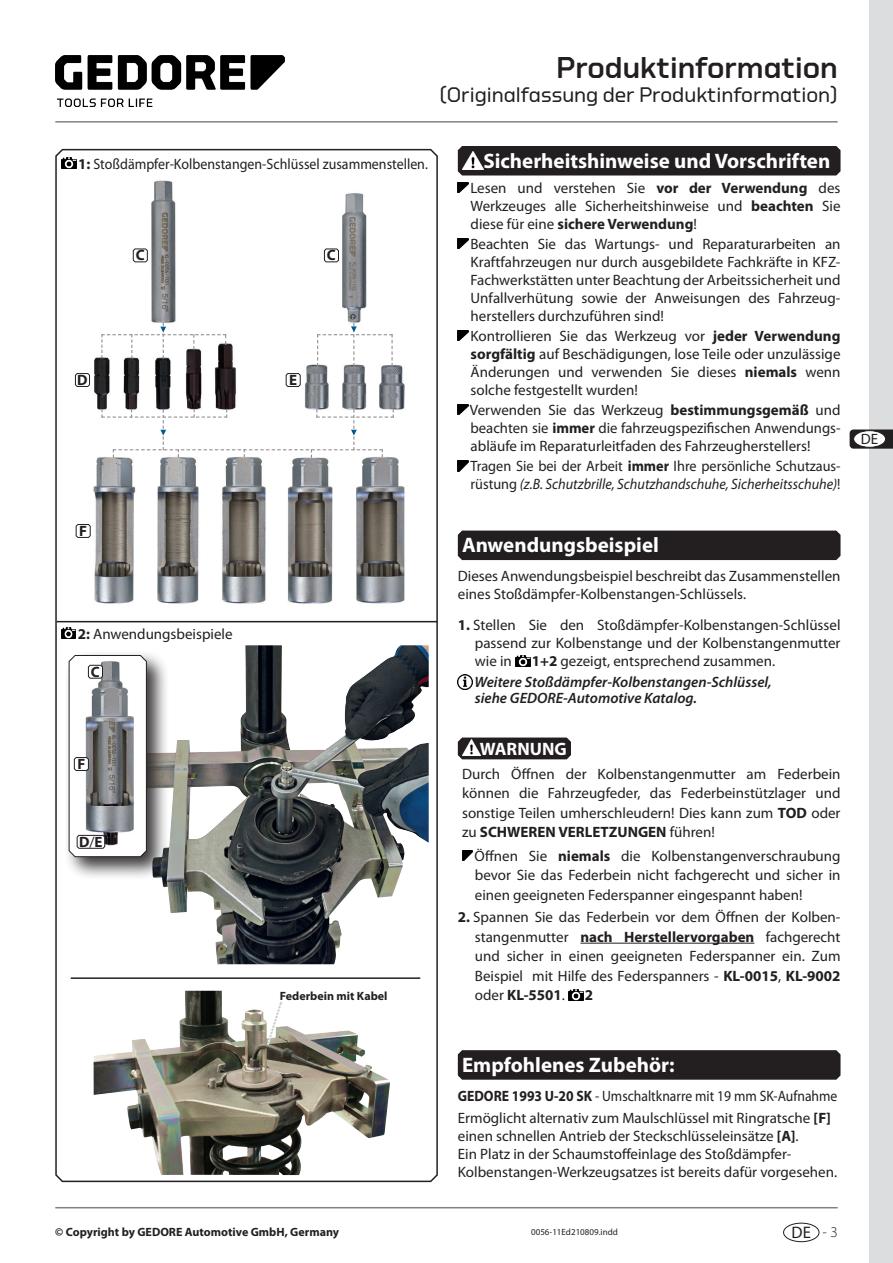
<style>
.page{position:relative;width:893px;height:1263px;background:#fff}
.page>*{position:absolute;margin:0;border:0;box-sizing:border-box;transform-origin:0 0}
.t1{font:500 30px "GEDORE Type";color:#231f20}
.t2{font:700 21px "Myriad Pro";color:#fff}
.t3{font:21px "GEDORE Type";color:#231f20}
.t4{font:700 18px "Myriad Pro";color:#fff}
.t5{font:16.65px "Myriad Pro";color:#231f20}
.t6{font:15px/18px "Myriad Pro";color:#231f20;text-align:justify}
.t7{font:15px/18px "Myriad Pro";color:#231f20;scale:.95 1}
.t8{font:italic 600 15px/20.7px "Myriad Pro";color:#231f20;text-align:right}
.t9{font:15px/22.2px "Myriad Pro";color:#231f20;scale:.91 1}
.t10{font:15px "Myriad Pro";color:#231f20;scale:.93 1}
.t11{font:700 15px "Myriad Pro";color:#231f20}
.t12{font:700 12px "Myriad Pro";color:#231f20}
.t13{font:9px "Myriad Pro";color:#231f20}
.s1{font-weight:700}
.s2{font-weight:400}
.s3{font-style:italic}
.s4{font-weight:700;font-style:normal}
.s5{font-weight:400;font-style:normal}
.s6{font-weight:300;font-size:15px}
</style>
<div class="page">
<img style="left:55px;top:55px;width:230px;height:51px">
<div style="left:870px;top:0;width:23px;height:1263px;background:#dcdddf"></div>
<hr style="left:55px;top:121px;width:783px;height:2px;background:#808285">
<hr style="left:55px;top:1207px;width:783px;height:1px;background:#808285">
<div style="left:783px;top:1223px;width:36px;height:19px;border:1px solid #231f20;border-radius:50%"></div>
<svg style="left:850px;top:429px;width:43px;height:20px"></svg>
<div style="left:854px;top:431px;width:31px;height:16px;background:#fff;border-radius:50%"></div>
<div style="left:853px;top:430px;width:33px;height:18px;border:1px solid #231f20;border-radius:50%"></div>
<svg style="left:55px;top:148px;width:383px;height:1035px"></svg>
<div style="left:458px;top:146px;width:382px;height:29px;background:#231f20"></div>
<div style="left:458px;top:531px;width:382px;height:29px;background:#231f20"></div>
<svg style="left:458px;top:737px;width:113px;height:22px;background:#2c2829"></svg>
<hr style="left:580px;top:943px;width:174px;height:1px;background:#231f20">
<div style="left:458px;top:1050px;width:382px;height:30px;background:#231f20"></div>
<img style="left:462px;top:151px;width:21px;height:19px">
<svg style="left:458px;top:182px;width:10px;height:10px"></svg>
<svg style="left:458px;top:238px;width:10px;height:11px"></svg>
<svg style="left:458px;top:331px;width:10px;height:10px"></svg>
<svg style="left:458px;top:405px;width:10px;height:10px"></svg>
<svg style="left:458px;top:461px;width:10px;height:10px"></svg>
<img style="left:515px;top:655px;width:15px;height:11px">
<img style="left:458px;top:674px;width:15px;height:15px">
<img style="left:462px;top:740px;width:18px;height:16px">
<svg style="left:462px;top:851px;width:10px;height:10px"></svg>
<img style="left:568px;top:989px;width:15px;height:11px">
<img style="left:110px;top:645px;width:301px;height:319px">
<img style="left:94px;top:991px;width:296px;height:184px">
<svg style="left:266px;top:1001px;width:17px;height:45px"></svg>
<img style="left:87px;top:173px;width:324px;height:435px">
<svg style="left:101px;top:323px;width:125px;height:35px"></svg>
<svg style="left:101px;top:409px;width:293px;height:49px"></svg>
<svg style="left:317px;top:323px;width:76px;height:43px"></svg>
<hr style="left:71px;top:977px;width:349px;height:2px;background:#231f20">
<div style="left:63px;top:650px;width:107px;height:230px;background:#231f20;opacity:.89"></div>
<svg style="left:133px;top:248px;width:15px;height:14px"></svg>
<svg style="left:324px;top:248px;width:15px;height:14px"></svg>
<svg style="left:75px;top:373px;width:15px;height:14px"></svg>
<svg style="left:286px;top:373px;width:15px;height:14px"></svg>
<svg style="left:76px;top:524px;width:15px;height:14px"></svg>
<svg style="left:68px;top:654px;width:79px;height:203px"></svg>
<h1 class="t1" style="left:556px;top:51px;width:283px">Produktinformation</h1>
<h2 class="t3" style="left:439px;top:83px;width:400px">(Originalfassung der Produktinformation)</h2>
<p class="t10" style="left:78px;top:154px;width:378px"><span class="s1">1:</span> Stoßdämpfer-Kolbenstangen-Schlüssel zusammenstellen.</p>
<p class="t11" style="left:136px;top:246px;width:10px">C</p>
<p class="t11" style="left:327px;top:246px;width:10px">C</p>
<p class="t11" style="left:77px;top:370px;width:12px">D</p>
<p class="t11" style="left:289px;top:370px;width:10px">E</p>
<p class="t11" style="left:79px;top:521px;width:9px">F</p>
<p class="t6" style="left:78px;top:625px;width:156px"><span class="s1">2:</span> Anwendungsbeispiele</p>
<p class="t11" style="left:91px;top:662px;width:10px">C</p>
<p class="t11" style="left:77px;top:754px;width:9px">F</p>
<p class="t11" style="left:79px;top:832px;width:25px">D<span class="s2">/</span>E</p>
<p class="t12" style="left:280px;top:988px;width:109px">Federbein mit Kabel</p>
<h2 class="t2" style="left:483px;top:147px;width:348px">Sicherheitshinweise und Vorschriften</h2>
<p class="t6" style="left:470px;top:178px;width:372px">Lesen und verstehen Sie <span class="s1">vor der Verwendung</span> des Werkzeuges alle Sicherheitshinweise und <span class="s1">beachten</span> Sie diese für eine <span class="s1">sichere Verwendung</span>!</p>
<p class="t6" style="left:470px;top:234px;width:372px">Beachten Sie das Wartungs- und Reparaturarbeiten an Kraftfahrzeugen nur durch ausgebildete Fachkräfte in KFZ-Fachwerkstätten unter Beachtung der Arbeitssicherheit und Unfallverhütung sowie der Anweisungen des Fahrzeug&shy;herstellers durchzuführen sind!</p>
<p class="t6" style="left:470px;top:326px;width:372px">Kontrollieren Sie das Werkzeug vor <span class="s1">jeder Verwendung sorgfältig</span> auf Beschädigungen, lose Teile oder unzulässige Änderungen und verwenden Sie dieses <span class="s1">niemals</span> wenn solche festgestellt wurden!</p>
<p class="t6" style="left:470px;top:401px;width:372px">Verwenden Sie das Werkzeug <span class="s1">bestimmungsgemäß</span> und beachten sie <span class="s1">immer</span> die fahrzeugspezifischen Anwendungs&shy;abläufe im Reparaturleitfaden des Fahrzeugherstellers!</p>
<p class="t7" style="left:470px;top:457px;width:391px">Tragen Sie bei der Arbeit <span class="s1">immer</span> Ihre persönliche Schutzaus&shy;rüstung <span class="s3">(z.B. Schutzbrille, Schutzhandschuhe, Sicherheitsschuhe)</span>!</p>
<h2 class="t2" style="left:462px;top:531px;width:198px">Anwendungsbeispiel</h2>
<p class="t6" style="left:458px;top:567px;width:384px">Dieses Anwendungsbeispiel beschreibt das Zusammenstellen eines Stoßdämpfer-Kolbenstangen-Schlüssels.</p>
<p class="t6" style="left:475px;top:616px;width:367px;text-indent:-17px"><span class="s1">1.</span> Stellen Sie den Stoßdämpfer-Kolbenstangen-Schlüssel passend zur Kolbenstange und der Kolbenstangenmutter wie in</p>
<p class="t8" style="left:475px;top:650px;width:302px"><span class="s4">1+2</span> <span class="s5">gezeigt, entsprechend zusammen.<br></span>Weitere Stoßdämpfer-Kolbenstangen-Schlüssel,</p>
<p class="t8" style="left:475px;top:688px;width:224px">siehe GEDORE-Automotive Katalog.</p>
<p class="t4" style="left:480px;top:737px;width:88px">WARNUNG</p>
<p class="t6" style="left:462px;top:764px;width:380px;line-height:19.5px">Durch Öffnen der Kolbenstangenmutter am Federbein können die Fahrzeugfeder, das Federbeinstützlager und sonstige Teilen umherschleudern! Dies kann zum <span class="s1">TOD</span> oder zu <span class="s1">SCHWEREN VERLETZUNGEN</span> führen!</p>
<p class="t6" style="left:475px;top:846px;width:367px;line-height:19.5px">Öffnen Sie <span class="s1">niemals</span> die Kolbenstangenverschraubung bevor Sie das Federbein nicht fachgerecht und sicher in einen geeigneten Federspanner eingespannt haben!</p>
<p class="t6" style="left:475px;top:907px;width:367px;line-height:19.5px;text-indent:-17px"><span class="s1">2.</span> Spannen Sie das Federbein vor dem Öffnen der Kolben&shy;stangenmutter <span class="s1">nach Herstellervorgaben</span> fachgerecht und sicher in einen geeigneten Federspanner ein. Zum Beispiel mit Hilfe des Federspanners - <span class="s1">KL-0015</span>, <span class="s1">KL-9002 </span>oder <span class="s1">KL-5501</span>.</p>
<p class="t11" style="left:585px;top:985px;width:10px">2</p>
<p class="t6" style="left:861px;top:430px;width:19px">DE</p>
<h2 class="t2" style="left:462px;top:1051px;width:214px">Empfohlenes Zubehör:</h2>
<p class="t9" style="left:458px;top:1084px;width:419px"><span class="s1">GEDORE 1993 U-20 SK</span> - Umschaltknarre mit 19 mm SK-Aufnahme<br>Ermöglicht alternativ zum Maulschlüssel mit Ringratsche <span class="s1">[F]</span></p>
<p class="t6" style="left:458px;top:1127px;width:381px;text-align:left">einen schnellen Antrieb der Steckschlüsseleinsätze <span class="s1">[A]</span>.<br>Ein Platz in der Schaumstoffeinlage des Stoßdämpfer-<br>Kolbenstangen-Werkzeugsatzes ist bereits dafür vorgesehen.</p>
<p class="t12" style="left:55px;top:1224px;width:285px">© Copyright by GEDORE Automotive GmbH, Germany</p>
<p class="t13" style="left:531px;top:1226px;width:88px">0056-11Ed210809.indd</p>
<p class="t5" style="left:792px;top:1222px;width:48px">DE <span class="s6">-3</span></p>
</div>
